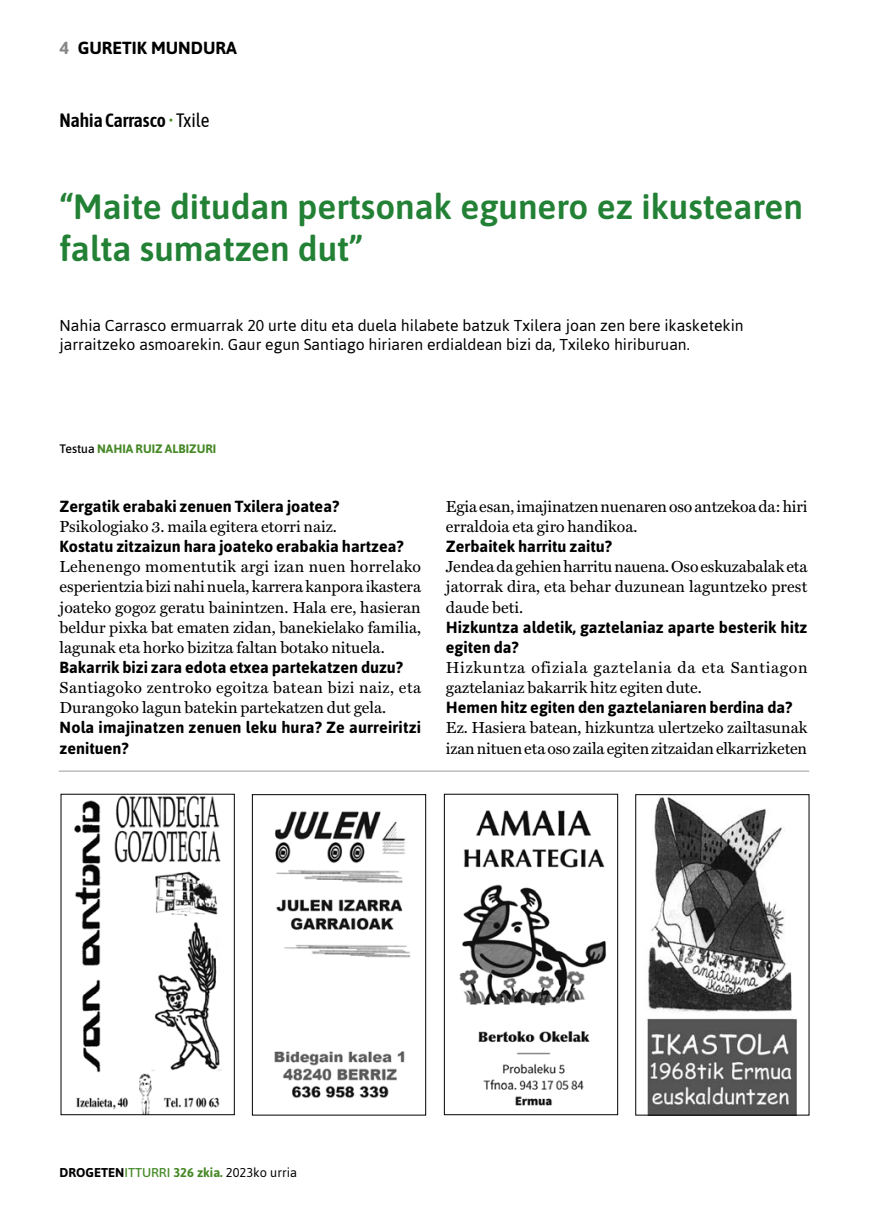
<style>
.page{position:relative;width:869px;height:1216px;background:#fff}
.page>*{position:absolute;margin:0;border:0;box-sizing:border-box;transform-origin:0 0}
.t1{font:600 35px/42px "Asap";color:#228135}
.t2{font:600 19.25px "Asap Condensed";color:#000}
.t3{font:700 17.5px "Asap";color:#000}
.t4{font:16.1px/20.1px "Miller Text Roman";color:#000;text-align:justify}
.t5{font:700 16.1px/20.1px "Asap";color:#000}
.t6{font:16.1px/20.1px "Miller Text Roman";letter-spacing:.02em;color:#000}
.t7{font:16.1px/20.1px "Miller Text Roman";letter-spacing:.045em;color:#000}
.t8{font:15.75px/19.2px "Asap";color:#000}
.t9{font:12.78px "Asap";color:#000}
.t10{font:700 12.25px "Asap";color:#478928}
.s1{color:#878787}
.s2{font-weight:400;color:#478928}
.s3{font-weight:400}
.s4{font-weight:500;color:#000}
.s5{font-weight:700}
.s6{font-weight:500;color:#478928}
.s7{font-weight:700;color:#478928}
</style>
<div class="page">
<hr style="left:59px;top:770px;width:749px;height:1px;background:#9d9d9c">
<img style="left:74px;top:795px;width:148px;height:318px">
<div style="left:61px;top:793px;width:174px;height:322px;border:1px solid #000"></div>
<img style="left:274px;top:811px;width:137px;height:287px">
<div style="left:252px;top:794px;width:174px;height:321px;border:1px solid #000"></div>
<img style="left:459px;top:810px;width:148px;height:296px">
<div style="left:443px;top:793px;width:174px;height:322px;border:1px solid #000"></div>
<img style="left:647px;top:797px;width:150px;height:316px">
<div style="left:635px;top:794px;width:174px;height:321px;border:1px solid #000"></div>
<p class="t3" style="left:60px;top:38px;width:179px"><span class="s1">4</span> GURETIK MUNDURA</p>
<p class="t2" style="left:60px;top:107px;width:151px">Nahia Carrasco <span class="s2">•</span> <span class="s3">Txile</span></p>
<h1 class="t1" style="left:60px;top:184px;width:744px">“Maite ditudan pertsonak egunero ez ikustearen falta sumatzen dut”</h1>
<p class="t8" style="left:60px;top:315px;width:685px">Nahia Carrasco ermuarrak 20 urte ditu eta duela hilabete batzuk Txilera joan zen bere ikasketekin jarraitzeko asmoarekin. Gaur egun Santiago hiriaren erdialdean bizi da, Txileko hiriburuan.</p>
<p class="t10" style="left:60px;top:441px;width:158px"><span class="s4">Testua</span> NAHIA RUIZ ALBIZURI</p>
<p class="t5" style="left:60px;top:496px;width:281px">Zergatik erabaki zenuen Txilera joatea?</p>
<p class="t4" style="left:60px;top:516px;width:279px">Psikologiako 3. maila egitera etorri naiz.</p>
<p class="t5" style="left:60px;top:536px;width:345px">Kostatu zitzaizun hara joateko erabakia hartzea?</p>
<p class="t4" style="left:60px;top:556px;width:363px">Lehenengo momentutik argi izan nuen horrelako esperientzia bizi nahi nuela, karrera kanpora ikastera joateko gogoz geratu bainintzen. Hala ere, hasieran beldur pixka bat ematen zidan, banekielako familia, lagunak eta horko bizitza faltan botako nituela.</p>
<p class="t5" style="left:60px;top:657px;width:345px">Bakarrik bizi zara edota etxea partekatzen duzu?</p>
<p class="t6" style="left:60px;top:677px;width:363px">Santiagoko zentroko egoitza batean bizi naiz, eta<br>Durangoko lagun batekin partekatzen dut gela.</p>
<p class="t5" style="left:60px;top:717px;width:363px">Nola imajinatzen zenuen leku hura? Ze aurreiritzi zenituen?</p>
<p class="t4" style="left:445px;top:496px;width:363px">Egia esan, imajinatzen nuenaren oso antzekoa da: hiri erraldoia eta giro handikoa.</p>
<p class="t5" style="left:445px;top:536px;width:168px">Zerbaitek harritu zaitu?</p>
<p class="t4" style="left:445px;top:556px;width:363px">Jendea da gehien harritu nauena. Oso eskuzabalak eta jatorrak dira, eta behar duzunean laguntzeko prest daude beti.</p>
<p class="t5" style="left:445px;top:617px;width:363px">Hizkuntza aldetik, gaztelaniaz aparte besterik hitz egiten da?</p>
<p class="t7" style="left:445px;top:657px;width:363px">Hizkuntza ofiziala gaztelania da eta Santiagon gaztelaniaz bakarrik hitz egiten dute.</p>
<p class="t5" style="left:445px;top:697px;width:348px">Hemen hitz egiten den gaztelaniaren berdina da?</p>
<p class="t4" style="left:445px;top:717px;width:363px">Ez. Hasiera batean, hizkuntza ulertzeko zailtasunak izan nituen eta oso zaila egiten zitzaidan elkarrizketen</p>
<p class="t9" style="left:60px;top:1164px;width:239px"><span class="s5">DROGETEN</span><span class="s6">ITTURRI</span> <span class="s7">326 zkia.</span> 2023ko urria</p>
</div>
